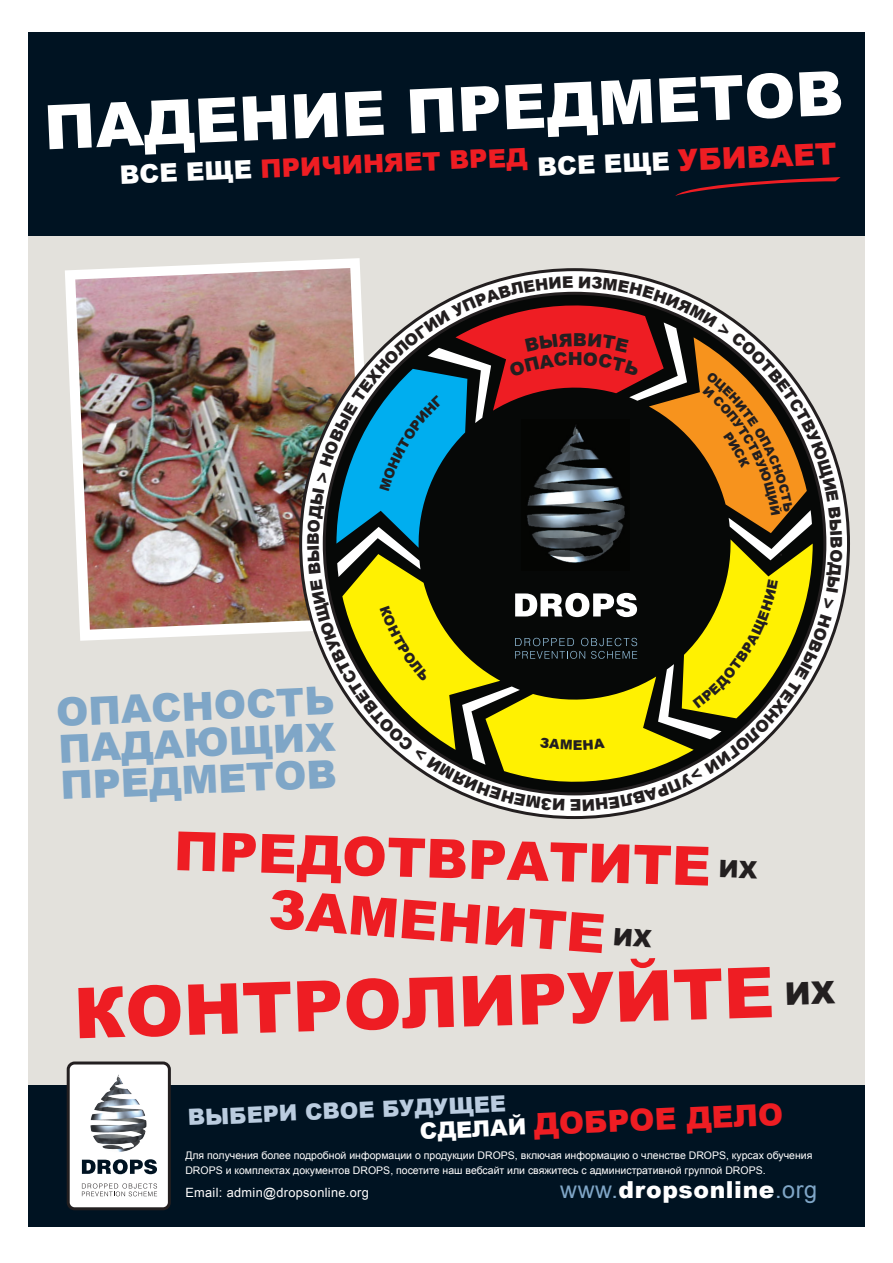
<style>
.page{position:relative;width:893px;height:1263px;background:#fff}
.page>*{position:absolute;margin:0;border:0;box-sizing:border-box;transform-origin:0 0}
.t1{font:900 70.2px "Arial";color:#ee1d23}
.t2{font:900 61.5px "Arial";color:#fff}
.t3{font:900 54px "Arial";color:#ee1d23}
.t4{font:900 38.85px/36.8px "Arial";color:#7fa6c7;text-align:justify}
.t5{font:900 30.3px "Arial";color:#ee1d23}
.t6{font:900 30px "Arial";color:#ee1d23}
.t7{font:900 25.5px "Arial";color:#ee1d23}
.t8{font:900 23.4px "Arial";letter-spacing:.025em;color:#fff}
.t9{font:900 22.35px "Arial";color:#baccdf}
.t10{font:900 22.35px "Arial";color:#fff}
.t11{font:900 18px "Arial";color:#231f20}
.t12{font:12.75px "Arial";letter-spacing:.025em;color:#fff}
.t13{font:10.5px/15px "Arial";color:#fff}
.s1{color:#fff}
.s2{font-weight:400;color:#7fa6c7}
</style>
<div class="page">
<div style="left:28px;top:32px;width:837px;height:1194px;background:#e3e1dc"></div>
<div style="left:28px;top:1085px;width:837px;height:141px;background:#001322"></div>
<svg style="left:65px;top:258px;width:295px;height:383px"></svg>
<img style="left:75px;top:268px;width:223px;height:362px">
<svg style="left:298px;top:267px;width:552px;height:553px"></svg>
<div style="left:68px;top:1063px;width:101px;height:146px;background:#fff;border-radius:6px"></div>
<div style="left:67px;top:1061px;width:104px;height:149px;border:3px solid #231f20;border-radius:6px"></div>
<img style="left:90px;top:1074px;width:57px;height:78px">
<svg style="left:82px;top:1159px;width:75px;height:15px"></svg>
<svg style="left:82px;top:1183px;width:75px;height:13px"></svg>
<div style="left:28px;top:32px;width:837px;height:203px;background:#001322"></div>
<svg style="left:675px;top:177px;width:165px;height:19px"></svg>
<svg style="left:307px;top:276px;width:535px;height:535px;background:#8a825d"></svg>
<h2 class="t2" style="left:42px;top:86px;width:801px;rotate:-3deg">ПАДЕНИЕ ПРЕДМЕТОВ</h2>
<h3 class="t7" style="left:119px;top:154px;width:552px;rotate:-2deg"><span class="s1">ВСЕ ЕЩЕ</span> ПРИЧИНЯЕТ ВРЕД <span class="s1">ВСЕ ЕЩЕ</span></h3>
<h3 class="t6" style="left:677px;top:139px;width:160px;rotate:-3deg">УБИВАЕТ</h3>
<h3 class="t11" style="left:568px;top:346px;width:17px">Н</h3>
<h3 class="t4" style="left:56px;top:692px;width:280px;rotate:-2deg">ОПАСНОСТЬ ПАДАЮЩИХ ПРЕДМЕТОВ</h3>
<h3 class="t3" style="left:175px;top:810px;width:539px;rotate:2deg">ПРЕДОТВРАТИТЕ</h3>
<h3 class="t3" style="left:272px;top:870px;width:339px;rotate:4deg">ЗАМЕНИТЕ</h3>
<h1 class="t1" style="left:72px;top:964px;width:702px;rotate:-2deg">КОНТРОЛИРУЙТЕ</h1>
<h3 class="t9" style="left:187px;top:1100px;width:320px;rotate:-2deg">ВЫБЕРИ СВОЕ БУДУЩЕЕ</h3>
<h3 class="t10" style="left:419px;top:1114px;width:108px;rotate:-2deg">СДЕЛАЙ</h3>
<h3 class="t5" style="left:532px;top:1103px;width:251px;rotate:-3deg">ДОБРОЕ ДЕЛО</h3>
<p class="t13" style="left:185px;top:1148px;width:628px">Для получения более подробной информации о продукции DROPS, включая информацию о членстве DROPS, курсах обучения<br>DROPS и комплектах документов DROPS, посетите наш вебсайт или свяжитесь с административной группой DROPS.</p>
<p class="t12" style="left:185px;top:1184px;width:185px">Email: admin@dropsonline.org</p>
<h3 class="t8" style="left:560px;top:1173px;width:258px"><span class="s2">www.</span>dropsonline<span class="s2">.org</span></h3>
</div>
